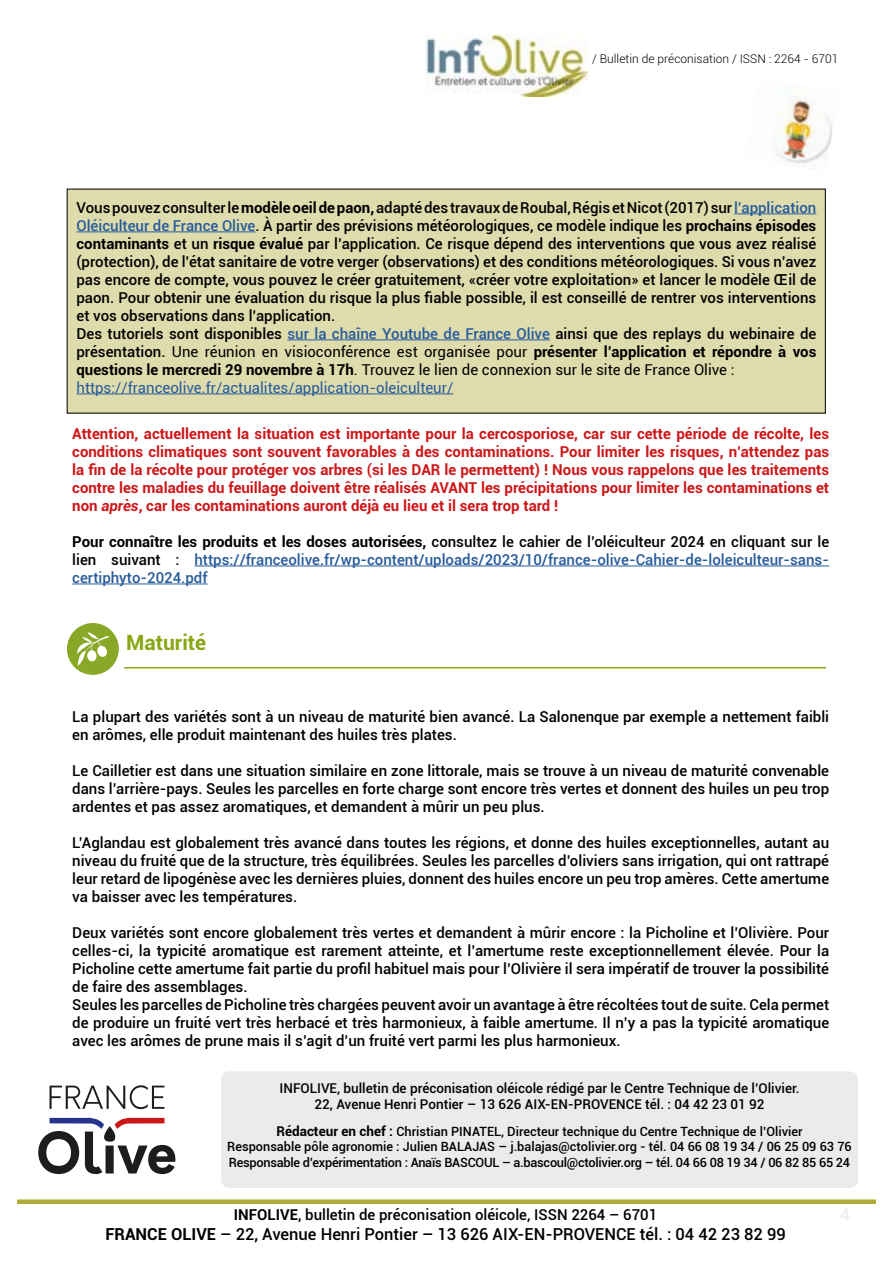
<style>
.page{position:relative;width:893px;height:1263px;background:#fff}
.page>*{position:absolute;margin:0;border:0;box-sizing:border-box;transform-origin:0 0}
.t1{font:700 21px "Roboto";color:#89a712}
.t2{font:500 16.5px "Roboto";color:#000}
.t3{font:500 15px/18px "Roboto";color:#000}
.t4{font:700 15px/18px "Roboto";color:#cd1719;text-align:justify}
.t5{font:500 15px/18px "Roboto";color:#275b9b;text-align:justify}
.t6{font:500 13.5px/16.2px "Roboto";color:#000;text-align:center}
.t7{font:500 12.75px/15.3px "Roboto";color:#000;text-align:center}
.t8{font:300 12px "Roboto";color:#000}
.s1{font-weight:700}
.s2{color:#275b9b}
.s3{font-weight:400}
.s4{font-weight:400;color:#275b9b}
.s5{font-style:italic}
.s6{font-weight:700;color:#000}
.s7{color:#000}
.s8{font-weight:700;font-size:13.5px}
</style>
<div class="page">
<div style="left:221px;top:1071px;width:637px;height:117px;background:#ebebeb;border-radius:9px"></div>
<img style="left:426px;top:34px;width:162px;height:63px">
<img style="left:771px;top:96px;width:62px;height:71px">
<svg style="left:38px;top:1117px;width:137px;height:57px"></svg>
<svg style="left:50px;top:1085px;width:114px;height:24px"></svg>
<div style="left:17px;top:1199px;width:859px;height:5px;background:#afaa35"></div>
<hr style="left:194px;top:566px;width:635px;height:1px;background:#275b9b">
<hr style="left:72px;top:584px;width:136px;height:1px;background:#275b9b">
<div style="left:67px;top:623px;width:52px;height:52px;background:#8aa827;border-radius:50%"></div>
<svg style="left:77px;top:632px;width:32px;height:34px"></svg>
<hr style="left:124px;top:667px;width:702px;height:1px;background:#89a712">
<div style="left:67px;top:189px;width:758px;height:224px;background:#dedcac"></div>
<hr style="left:734px;top:213px;width:82px;height:1px;background:#275b9b">
<hr style="left:77px;top:231px;width:178px;height:1px;background:#275b9b">
<hr style="left:287px;top:339px;width:263px;height:1px;background:#275b9b">
<hr style="left:77px;top:393px;width:376px;height:1px;background:#275b9b">
<p class="t8" style="left:592px;top:50px;width:248px">/ Bulletin de préconisation / ISSN : 2264 - 6701</p>
<p class="t3" style="left:76px;top:198px;width:741px">Vous pouvez consulter le <span class="s1">modèle oeil de paon,</span> adapté des travaux de Roubal, Régis et Nicot (2017) sur <span class="s2">l’application Oléiculteur de France Olive</span>. À partir des prévisions météorologiques, ce modèle indique les <span class="s1">prochains épisodes contaminants</span> et un <span class="s1">risque évalué</span> par l’application. Ce risque dépend des interventions que vous avez réalisé (protection), de l’état sanitaire de votre verger (observations) et des conditions météorologiques. Si vous n’avez pas encore de compte, vous pouvez le créer gratuitement, «créer votre exploitation» et lancer le modèle Œil de paon. Pour obtenir une évaluation du risque la plus fiable possible, il est conseillé de rentrer vos interventions et vos observations dans l’application.<br>Des tutoriels sont disponibles <span class="s2">sur la chaîne Youtube de France Olive</span> ainsi que des replays du webinaire de présentation. <span class="s3">Une réunion en visioconférence est organisée pour</span> <span class="s1">présenter l’application et répondre à vos questions le mercredi 29 novembre à 17h</span><span class="s3">. Trouvez le lien de connexion sur le site de France Olive : </span><span class="s4">https://franceolive.fr/actualites/application-oleiculteur/</span></p>
<p class="t4" style="left:72px;top:424px;width:758px">Attention, actuellement la situation est importante pour la cercosporiose, car sur cette période de récolte, les conditions climatiques sont souvent favorables à des contaminations. Pour limiter les risques, n’attendez pas la fin de la récolte pour protéger vos arbres (si les DAR le permettent) ! Nous vous rappelons que les traitements contre les maladies du feuillage doivent être réalisés AVANT les précipitations pour limiter les contaminations et non <span class="s5">après</span>, car les contaminations auront déjà eu lieu et il sera trop tard !</p>
<p class="t5" style="left:72px;top:532px;width:758px"><span class="s6">Pour connaître les produits et les doses autorisées,</span> <span class="s7">consultez le cahier de l’oléiculteur 2024 en cliquant sur le lien suivant :</span> https://franceolive.fr/wp-content/uploads/2023/10/france-olive-Cahier-de-loleiculteur-sans&shy;certiphyto-2024.pdf</p>
<h1 class="t1" style="left:126px;top:628px;width:81px">Maturité</h1>
<p class="t3" style="left:72px;top:707px;width:758px">La plupart des variétés sont à un niveau de maturité bien avancé. La Salonenque par exemple a nettement faibli en arômes, elle produit maintenant des huiles très plates.</p>
<p class="t3" style="left:72px;top:761px;width:758px;text-align:justify">Le Cailletier est dans une situation similaire en zone littorale, mais se trouve à un niveau de maturité convenable dans l’arrière-pays. Seules les parcelles en forte charge sont encore très vertes et donnent des huiles un peu trop ardentes et pas assez aromatiques, et demandent à mûrir un peu plus.</p>
<p class="t3" style="left:72px;top:833px;width:758px;text-align:justify">L’Aglandau est globalement très avancé dans toutes les régions, et donne des huiles exceptionnelles, autant au niveau du fruité que de la structure, très équilibrées. Seules les parcelles d’oliviers sans irrigation, qui ont rattrapé leur retard de lipogénèse avec les dernières pluies, donnent des huiles encore un peu trop amères. Cette amertume va baisser avec les températures.</p>
<p class="t3" style="left:72px;top:923px;width:758px">Deux variétés sont encore globalement très vertes et demandent à mûrir encore : la Picholine et l’Olivière. Pour celles-ci, la typicité aromatique est rarement atteinte, et l’amertume reste exceptionnellement élevée. Pour la Picholine cette amertume fait partie du profil habituel mais pour l’Olivière il sera impératif de trouver la possibilité de faire des assemblages.<br>Seules les parcelles de Picholine très chargées peuvent avoir un avantage à être récoltées tout de suite. Cela permet de produire un fruité vert très herbacé et très harmonieux, à faible amertume. Il n’y a pas la typicité aromatique avec les arômes de prune mais il s’agit d’un fruité vert parmi les plus harmonieux.</p>
<p class="t6" style="left:280px;top:1080px;width:521px">INFOLIVE, bulletin de préconisation oléicole rédigé par le Centre Technique de l’Olivier.<br>22, Avenue Henri Pontier – 13 626 AIX-EN-PROVENCE tél. : 04 42 23 01 92</p>
<p class="t7" style="left:227px;top:1123px;width:626px"><span class="s8">Rédacteur en chef :</span> Christian PINATEL, Directeur technique du Centre Technique de l’Olivier<br>Responsable pôle agronomie : Julien BALAJAS – j.balajas@ctolivier.org - tél. 04 66 08 19 34 / 06 25 09 63 76<br>Responsable d’expérimentation : Anaïs BASCOUL – a.bascoul@ctolivier.org – tél. 04 66 08 19 34 / 06 82 85 65 24</p>
<p class="t3" style="left:234px;top:1205px;width:425px"><span class="s1">INFOLIVE</span>, bulletin de préconisation oléicole, ISSN 2264 – 6701</p>
<p class="t2" style="left:105px;top:1222px;width:682px"><span class="s1">FRANCE OLIVE</span> – 22, Avenue Henri Pontier – 13 626 AIX-EN-PROVENCE tél. : 04 42 23 82 99</p>
</div>
